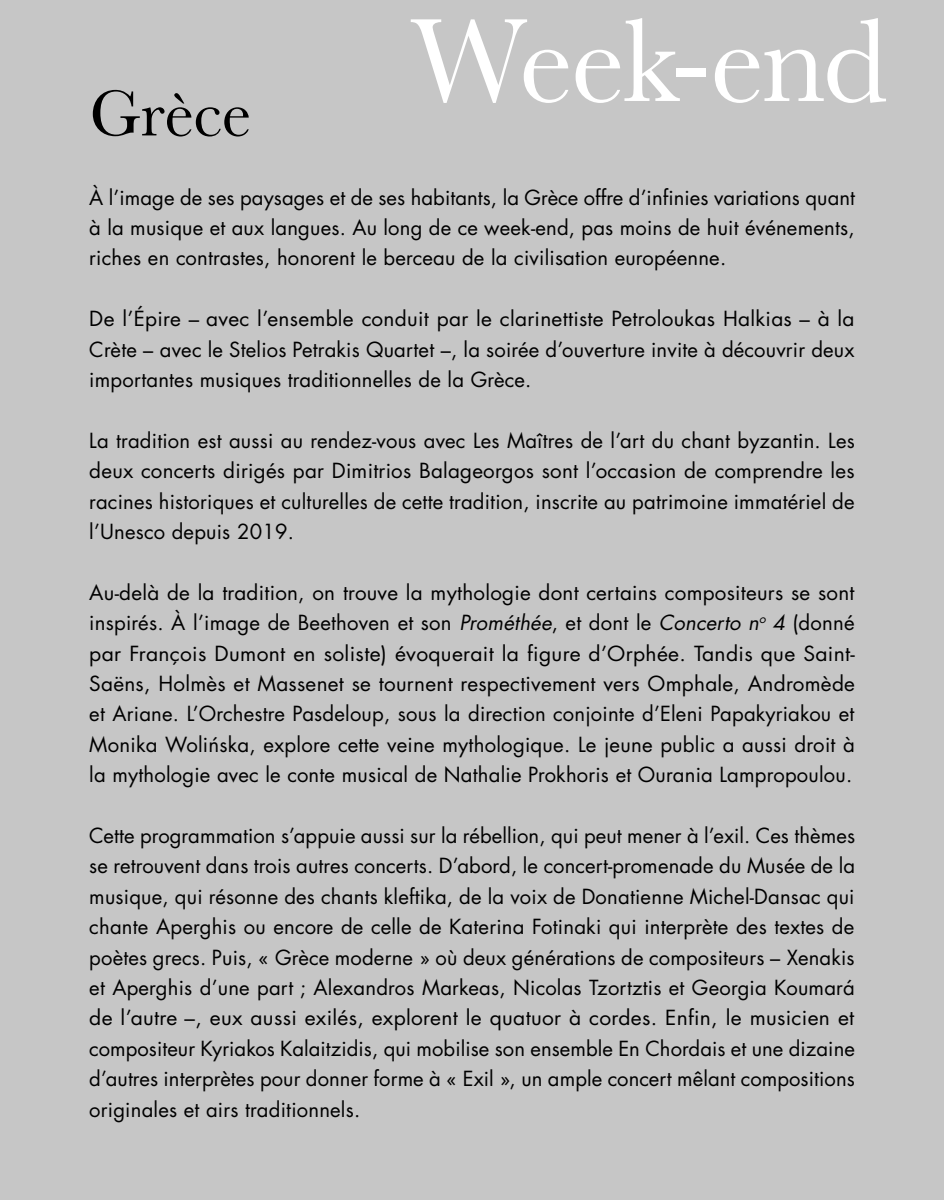
<style>
.page{position:relative;width:944px;height:1200px;background:#fff}
.page>*{position:absolute;margin:0;border:0;box-sizing:border-box;transform-origin:0 0}
.t1{font:123.08px "Baskerville MT Pro";letter-spacing:-.025em;color:#fff}
.t2{font:67.5px "Baskerville MT Pro";letter-spacing:-.01em;color:#000}
.t3{font:20.25px/30.4px "Futura LTW1 G";letter-spacing:.01em;color:#000;text-align:justify}
.s1{font-style:italic}
</style>
<div class="page">
<div style="left:0;top:0;width:944px;height:1199px;background:#c6c6c6"></div>
<h2 class="t2" style="left:89px;top:74px;width:164px">Grèce</h2>
<h1 class="t1" style="left:411px;top:-10px;width:478px">Week-end</h1>
<p class="t3" style="left:89px;top:180px;width:767px">À l’image de ses paysages et de ses habitants, la Grèce offre d’infinies variations quant à la musique et aux langues. Au long de ce week-end, pas moins de huit événements, riches en contrastes, honorent le berceau de la civilisation européenne.</p>
<p class="t3" style="left:89px;top:302px;width:767px">De l’Épire – avec l’ensemble conduit par le clarinettiste Petroloukas Halkias – à la Crète – avec le Stelios Petrakis Quartet –, la soirée d’ouverture invite à découvrir deux importantes musiques traditionnelles de la Grèce.</p>
<p class="t3" style="left:89px;top:423px;width:767px">La tradition est aussi au rendez-vous avec Les Maîtres de l’art du chant byzantin. Les deux concerts dirigés par Dimitrios Balageorgos sont l’occasion de comprendre les racines historiques et culturelles de cette tradition, inscrite au patrimoine immatériel de l’Unesco depuis 2019.</p>
<p class="t3" style="left:89px;top:575px;width:767px">Au-delà de la tradition, on trouve la mythologie dont certains compositeurs se sont inspirés. À l’image de Beethoven et son <span class="s1">Prométhée</span>, et dont le <span class="s1">Concerto n</span><sup>o</sup> <span class="s1">4</span> (donné par François Dumont en soliste) évoquerait la figure d’Orphée. Tandis que Saint-Saëns, Holmès et Massenet se tournent respectivement vers Omphale, Andromède et Ariane. L’Orchestre Pasdeloup, sous la direction conjointe d’Eleni Papakyriakou et Monika Wolińska, explore cette veine mythologique. Le jeune public a aussi droit à la mythologie avec le conte musical de Nathalie Prokhoris et Ourania Lampropoulou.</p>
<p class="t3" style="left:89px;top:818px;width:767px">Cette programmation s’appuie aussi sur la rébellion, qui peut mener à l’exil. Ces thèmes se retrouvent dans trois autres concerts. D’abord, le concert-promenade du Musée de la musique, qui résonne des chants kleftika, de la voix de Donatienne Michel-Dansac qui chante Aperghis ou encore de celle de Katerina Fotinaki qui interprète des textes de poètes grecs. Puis, « Grèce moderne » où deux générations de compositeurs – Xenakis et Aperghis d’une part ; Alexandros Markeas, Nicolas Tzortztis et Georgia Koumará de l’autre –, eux aussi exilés, explorent le quatuor à cordes. Enfin, le musicien et compositeur Kyriakos Kalaitzidis, qui mobilise son ensemble En Chordais et une dizaine d’autres interprètes pour donner forme à « Exil », un ample concert mêlant compositions originales et airs traditionnels.</p>
</div>
